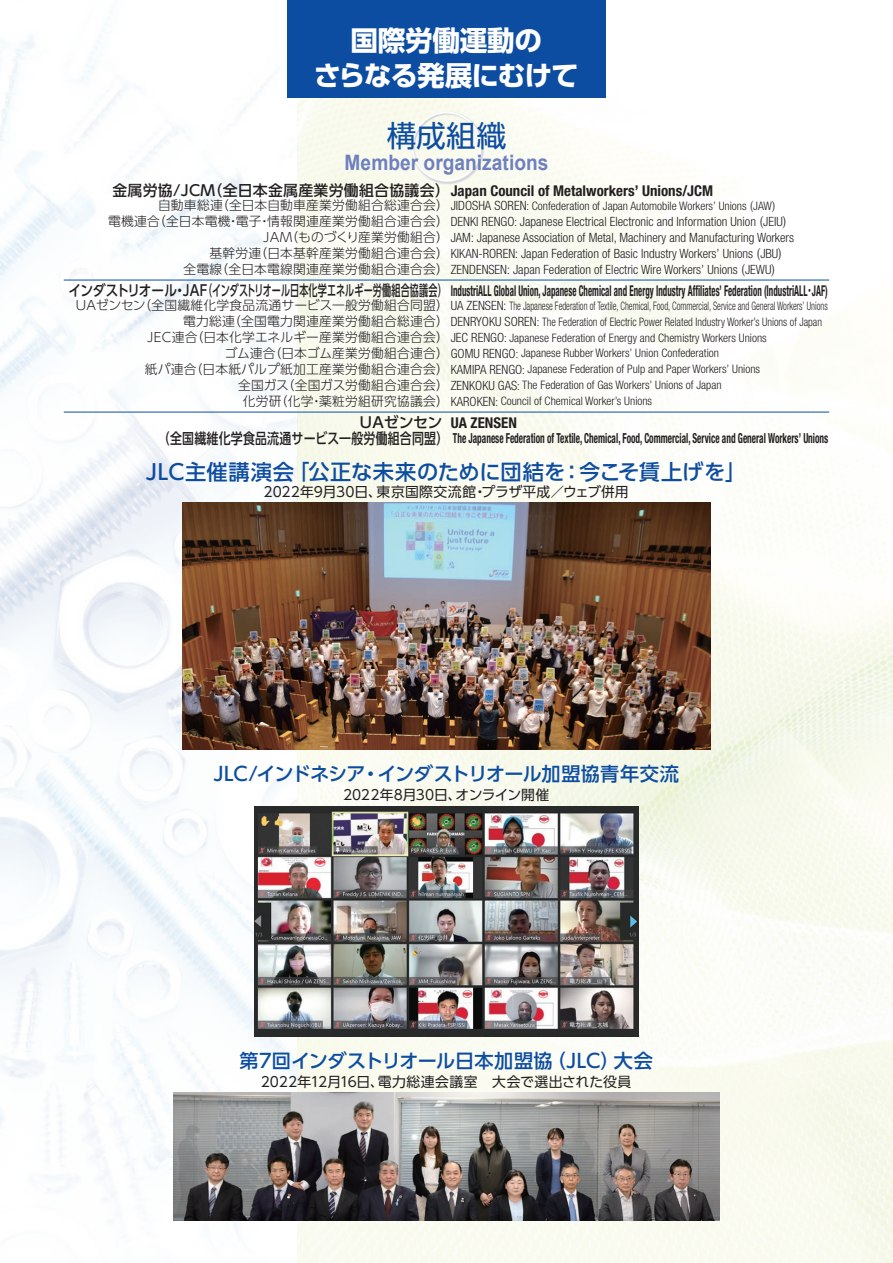
<style>
.page{position:relative;width:893px;height:1263px;background:#fff}
.page>*{position:absolute;margin:0;border:0;box-sizing:border-box;transform-origin:0 0}
.t1{font:29.7px "UD Shin Go Pro";color:#0d4da1}
.t2{font:700 27.6px/35.1px "UD Shin Go Pro";letter-spacing:-.03em;color:#fff;text-align:center}
.t3{font:500 21.3px "UD Shin Go Pro";letter-spacing:.01em;color:#0d4da1}
.t4{font:700 21.3px "Arial";color:#6f80bf;scale:.9 1}
.t5{font:500 19.2px "UD Shin Go Pro";letter-spacing:-.03em;color:#0d4da1}
.t6{font:500 19.2px "UD Shin Go Pro";letter-spacing:-.01em;color:#0d4da1}
.t7{font:700 condensed 14.85px "Helvetica Neue";color:#231f20;scale:.6 1}
.t8{font:700 condensed 14.85px "Helvetica Neue";color:#231f20}
.t9{font:500 14.85px "UD Shin Go Pro";letter-spacing:-.01em;color:#231f20}
.t10{font:700 condensed 13.8px "Helvetica Neue";color:#231f20;scale:.67 1}
.t11{font:13.8px "UD Shin Go Pro";letter-spacing:-.005em;color:#231f20}
.t12{font:13.8px "UD Shin Go Pro";letter-spacing:.015em;color:#231f20}
.t13{font:300 condensed 12.75px "Helvetica Neue";color:#231f20}
.t14{font:300 condensed 11.7px "Helvetica Neue";color:#231f20}
.t15{font:300 condensed 11.7px "Helvetica Neue";color:#231f20;scale:.75 1}
.t16{font:300 condensed 11.7px "Helvetica Neue";color:#231f20;scale:.9 1}
.s1{font-family:"UD Shin Go Pro";font-weight:500;font-stretch:normal}
.s2{font-family:"UD Shin Go Pro";font-stretch:normal;font-size:12.75px}
.s3{font-size:12.75px}
.s4{font-family:"Koz Min Pro";font-stretch:normal}
.s5{font-family:"UD Shin Go Pro";font-stretch:normal}
.s6{font-family:"Koz Min Pro";font-stretch:normal;font-size:11.7px}
.s7{font-family:"Koz Go Pro";font-weight:400;font-stretch:normal}
.s8{font-family:"Koz Min Pro";font-stretch:normal;font-size:12.75px}
.s9{font-family:"UD Shin Go Pro";font-weight:500;font-stretch:normal;font-size:14.85px}
</style>
<div class="page">
<img style="left:0;top:18px;width:893px;height:1245px">
<div style="left:287px;top:0;width:319px;height:98px;background:#0d4da1"></div>
<img style="left:410px;top:110px;width:75px;height:75px">
<div style="left:412px;top:112px;width:69px;height:69px;border:2px solid #fff;border-radius:50%"></div>
<hr style="left:64px;top:280px;width:765px;height:1px;background:#0d4da1">
<hr style="left:64px;top:412px;width:765px;height:1px;background:#0d4da1">
<img style="left:174px;top:1092px;width:545px;height:128px">
<img style="left:182px;top:503px;width:529px;height:246px">
<img style="left:255px;top:807px;width:383px;height:229px">
<h2 class="t2" style="left:314px;top:22px;width:266px">国際労働運動の<br>さらなる発展にむけて</h2>
<h1 class="t1" style="left:387px;top:111px;width:121px">構成組織</h1>
<h3 class="t4" style="left:345px;top:148px;width:228px">Member organizations</h3>
<p class="t8" style="left:112px;top:182px;width:602px"><span class="s1">金属労協/JCM（全日本金属産業労働組合協議会）</span>Japan Council of Metalworkers’ Unions/JCM</p>
<p class="t14" style="left:158px;top:199px;width:619px"><span class="s2">自動車総連（全日本自動車産業労働組合総連合会）</span><span class="s3">JIDOSHA SOREN</span><span class="s4">:</span> Confederation of Japan Automobile Workers’ Unions <span class="s4">(</span>JAW<span class="s4">)</span></p>
<p class="t13" style="left:108px;top:214px;width:680px"><span class="s5">電機連合（全日本電機・電子・情報関連産業労働組合連合会）</span>DENKI RENGO<span class="s6">:</span> Japanese Electrical Electronic and Information Union <span class="s4">(</span>JEIU<span class="s4">)</span></p>
<p class="t13" style="left:263px;top:230px;width:532px"><span class="s5">JAM（ものづくり産業労働組合）</span>JAM<span class="s4">:</span> Japanese Association of Metal, Machinery and Manufacturing Workers</p>
<p class="t13" style="left:210px;top:246px;width:574px"><span class="s5">基幹労連（日本基幹産業労働組合連合会）</span>KIKAN-ROREN<span class="s4">:</span> Japan Federation of Basic Industry Workers’ Unions <span class="s4">(</span>JBU<span class="s4">)</span></p>
<p class="t13" style="left:184px;top:262px;width:594px"><span class="s5">全電線（全日本電線関連産業労働組合連合会）</span>ZENDENSEN<span class="s4">:</span> Japan Federation of Electric Wire Workers’ Unions <span class="s4">(</span>JEWU<span class="s4">)</span></p>
<p class="t7" style="left:68px;top:282px;width:1267px"><span class="s1">インダストリオール・JAF（インダストリオール日本化学エネルギー労働組合協議会）</span> IndustriALL Global Union, Japanese Chemical and Energy Industry Affiliates’ Federation (IndustriALL<span class="s7">・</span>JAF)</p>
<p class="t15" style="left:76px;top:299px;width:1004px"><span class="s2">UAゼンセン（全国繊維化学食品流通サービス一般労働組合同盟）</span><span class="s3">UA ZENSEN</span><span class="s8">:</span> The Japanese Federation of Textile, Chemical, Food, Commercial, Service and General Workers’ Unions</p>
<p class="t16" style="left:183px;top:315px;width:711px"><span class="s2">電力総連（全国電力関連産業労働組合総連合）</span><span class="s3">DENRYOKU SOREN</span><span class="s4">:</span> The Federation of Electric Power Related Industry Worker’s Unions of Japan</p>
<p class="t14" style="left:147px;top:331px;width:621px"><span class="s2">JEC連合（日本化学エネルギー産業労働組合連合会）</span><span class="s3">JEC RENGO</span><span class="s4">:</span> Japanese Federation of Energy and Chemistry Workers Unions</p>
<p class="t14" style="left:224px;top:347px;width:496px"><span class="s2">ゴム連合（日本ゴム産業労働組合連合）</span><span class="s3">GOMU RENGO</span><span class="s4">:</span> Japanese Rubber Workers’ Union Confederation</p>
<p class="t14" style="left:145px;top:363px;width:617px"><span class="s2">紙パ連合（日本紙パルプ紙加工産業労働組合連合会）</span><span class="s3">KAMIPA RENGO</span><span class="s4">:</span> Japanese Federation of Pulp and Paper Workers’ Unions</p>
<p class="t14" style="left:238px;top:378px;width:485px"><span class="s2">全国ガス（全国ガス労働組合連合会）</span><span class="s3">ZENKOKU GAS</span><span class="s4">:</span> The Federation of Gas Workers’ Unions of Japan</p>
<p class="t14" style="left:243px;top:394px;width:411px"><span class="s2">化労研（化学・薬粧労組研究協議会）</span><span class="s3">KAROKEN</span><span class="s4">:</span> Council of Chemical Worker’s Unions</p>
<p class="t9" style="left:360px;top:410px;width:84px">UAゼンセン</p>
<p class="t10" style="left:158px;top:429px;width:1002px"><span class="s9">（全国繊維化学食品流通サービス一般労働組合同盟）</span> The Japanese Federation of Textile, Chemical, Food, Commercial, Service and General Workers’ Unions</p>
<p class="t8" style="left:451px;top:413px;width:68px">UA ZENSEN</p>
<h3 class="t3" style="left:146px;top:455px;width:602px">JLC主催講演会「公正な未来のために団結を：今こそ賃上げを」</h3>
<p class="t11" style="left:264px;top:480px;width:367px">2022年9月30日、東京国際交流館・プラザ平成／ウェブ併用</p>
<h3 class="t5" style="left:213px;top:758px;width:467px">JLC/インドネシア・インダストリオール加盟協青年交流</h3>
<p class="t11" style="left:343px;top:783px;width:208px">2022年8月30日、オンライン開催</p>
<h3 class="t6" style="left:239px;top:1045px;width:415px">第7回インダストリオール日本加盟協（JLC）大会</h3>
<p class="t12" style="left:261px;top:1070px;width:372px">2022年12月16日、電力総連会議室　大会で選出された役員</p>
</div>
